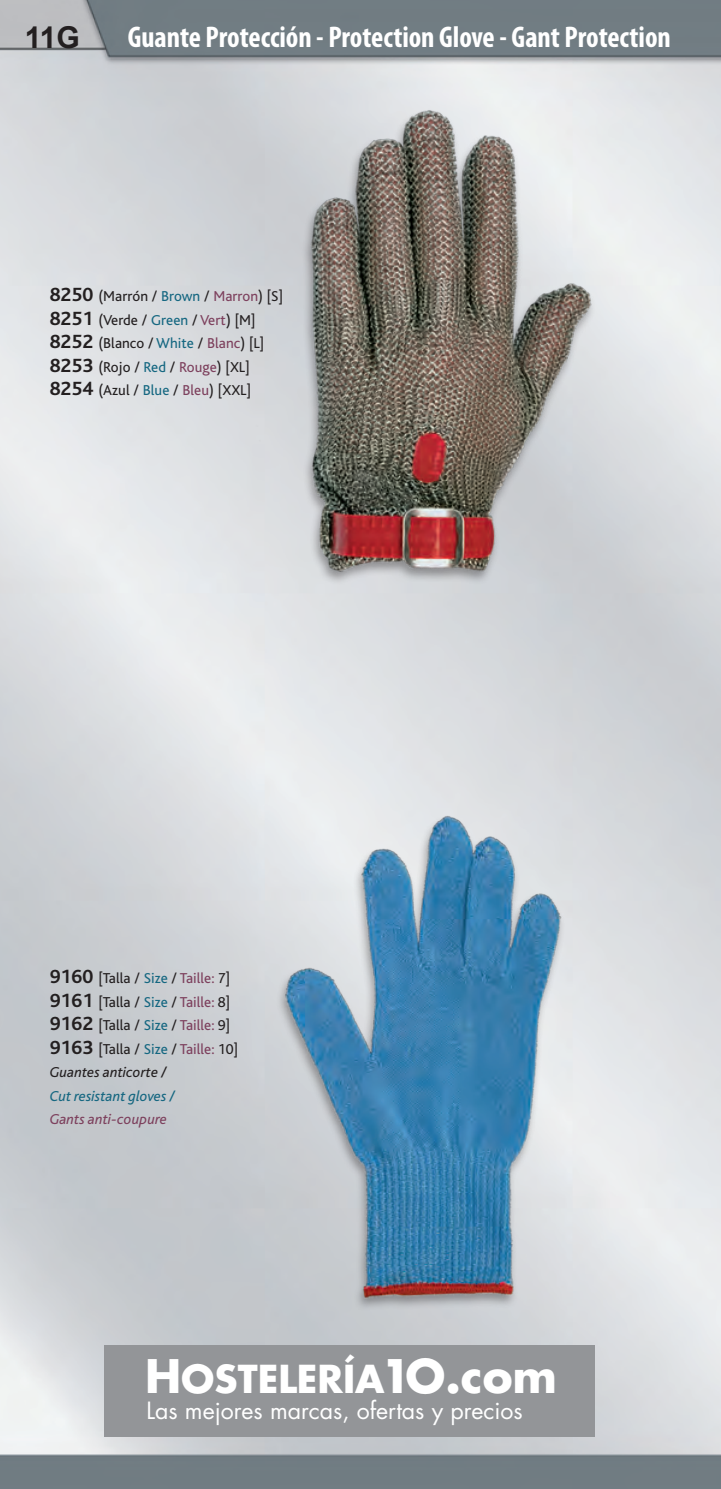
<style>
.page{position:relative;width:721px;height:1489px;background:#fff}
.page>*{position:absolute;margin:0;border:0;box-sizing:border-box;transform-origin:0 0}
.t1{font:700 37.5px "Futura Std";color:#fff}
.t2{font:700 condensed 30px "Myriad Pro";color:#fff}
.t3{font:700 30px "Arial";color:#231f20}
.t4{font:23px "Futura Std";color:#fff}
.t5{font:15px/23.5px "Bliss";letter-spacing:.005em;color:#231f20}
.t6{font:italic 15px "Bliss";letter-spacing:.005em;color:#156781}
.t7{font:italic 15px "Bliss";letter-spacing:.005em;color:#7d405d}
.s1{font-weight:700;font-size:20px}
.s2{color:#156781}
.s3{color:#7d405d}
.s4{font-style:italic}
.s5{font-size:45px}
</style>
<div class="page">
<img style="left:0;top:0;width:720px;height:1488px">
<div style="left:104px;top:1344px;width:491px;height:92px;background:#939598"></div>
<h2 class="t3" style="left:25px;top:18px;width:57px">11G</h2>
<h2 class="t2" style="left:128px;top:19px;width:544px">Guante Protección - Protection Glove - Gant Protection</h2>
<p class="t5" style="left:50px;top:285px;width:234px"><span class="s1">8250</span> (Marrón / <span class="s2">Brown</span> / <span class="s3">Marron</span>) [S]<br><span class="s1">8251</span> (Verde / <span class="s2">Green</span> / <span class="s3">Vert</span>) [M]<br><span class="s1">8252</span> (Blanco / <span class="s2">White</span> / <span class="s3">Blanc</span>) [L]<br><span class="s1">8253</span> (Rojo / <span class="s2">Red</span> / <span class="s3">Rouge</span>) [XL]<br><span class="s1">8254</span> (Azul / <span class="s2">Blue</span> / <span class="s3">Bleu</span>) [XXL]</p>
<p class="t5" style="left:50px;top:966px;width:190px"><span class="s1">9160</span> [Talla / <span class="s2">Size</span> / <span class="s3">Taille:</span> 7]<br><span class="s1">9161</span> [Talla / <span class="s2">Size</span> / <span class="s3">Taille:</span> 8]<br><span class="s1">9162</span> [Talla / <span class="s2">Size</span> / <span class="s3">Taille:</span> 9]<br><span class="s1">9163</span> [Talla / <span class="s2">Size</span> / <span class="s3">Taille:</span> 10]<br><span class="s4">Guantes anticorte /</span></p>
<p class="t6" style="left:50px;top:1087px;width:127px">Cut resistant gloves /</p>
<p class="t7" style="left:50px;top:1111px;width:119px">Gants anti-coupure</p>
<h1 class="t1" style="left:145px;top:1358px;width:413px"><span class="s5">H</span>OSTELERÍA<span class="s5">1O.com</span></h1>
<h3 class="t4" style="left:146px;top:1397px;width:377px">Las mejores marcas, ofertas y precios</h3>
</div>
